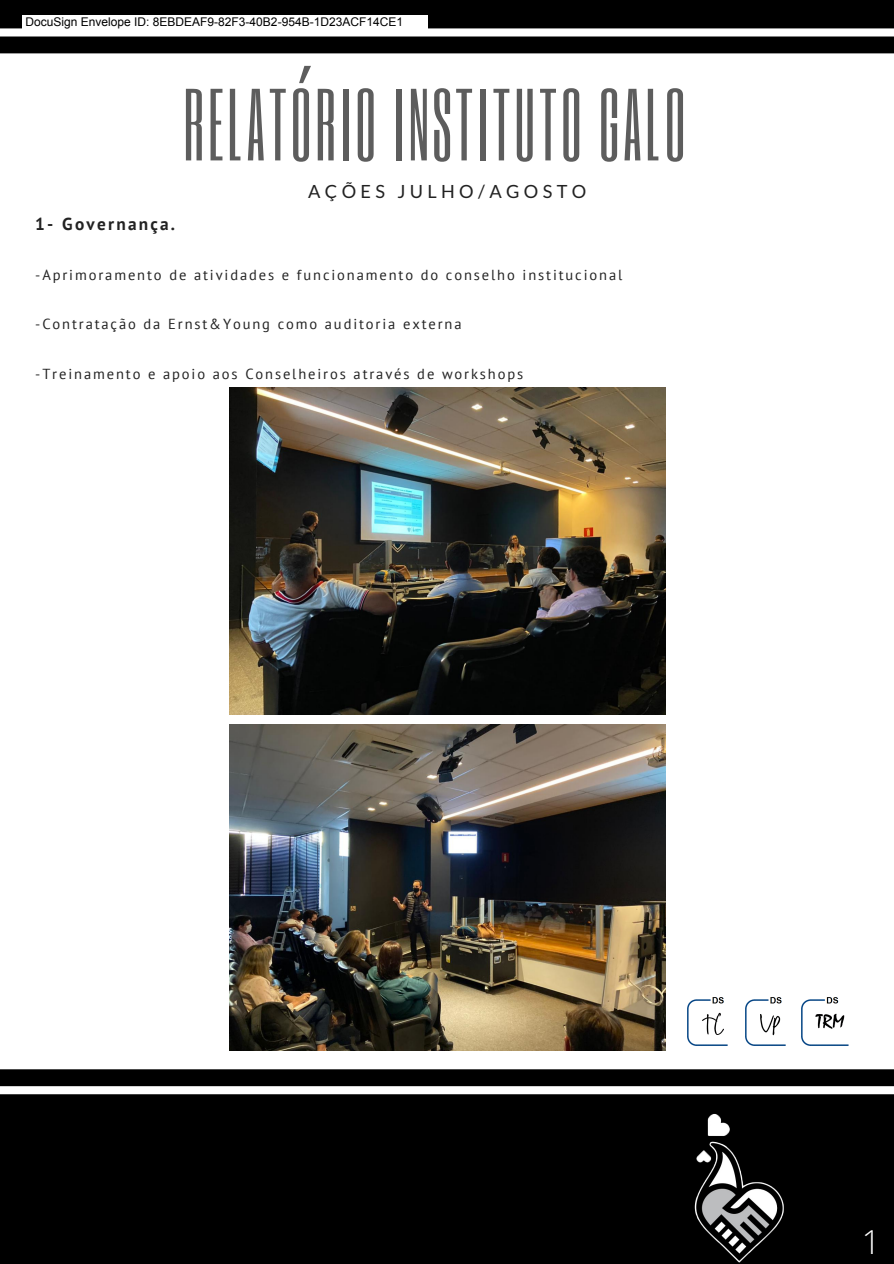
<style>
.page{position:relative;width:894px;height:1264px;background:#fff}
.page>*{position:absolute;margin:0;border:0;box-sizing:border-box;transform-origin:0 0}
.t1{font:84.9px "Six Caps";letter-spacing:.04em;color:#5d5d5d}
.t2{font:300 33px "Open Sans";color:#fff}
.t3{font:18.15px "Lato";letter-spacing:.24em;color:#222}
.t4{font:700 17.25px "PT Sans";letter-spacing:.13em;color:#222}
.t5{font:14.55px "PT Sans";letter-spacing:.13em;color:#222}
.t6{font:12px "Arial";color:#000}
</style>
<div class="page">
<svg style="left:0;top:1069px;width:893px;height:194px;background:#0f0f0f"></svg>
<svg style="left:0;top:0;width:893px;height:53px;background:#282828"></svg>
<img style="left:582px;top:1113px;width:311px;height:149px">
<img style="left:229px;top:387px;width:436px;height:327px">
<img style="left:229px;top:724px;width:436px;height:326px">
<div style="left:22px;top:15px;width:406px;height:15px;background:#fff"></div>
<img style="left:687px;top:997px;width:41px;height:49px">
<img style="left:801px;top:997px;width:48px;height:49px">
<img style="left:745px;top:997px;width:41px;height:49px">
<p class="t6" style="left:26px;top:15px;width:379px">DocuSign Envelope ID: 8EBDEAF9-82F3-40B2-954B-1D23ACF14CE1</p>
<p class="t1" style="left:183px;top:67px;width:504px">RELATÓRIO INSTITUTO GALO</p>
<p class="t3" style="left:308px;top:180px;width:279px">AÇÕES JULHO/AGOSTO</p>
<p class="t4" style="left:35px;top:212px;width:141px">1- Governança.</p>
<p class="t5" style="left:35px;top:265px;width:588px">-Aprimoramento de atividades e funcionamento do conselho institucional</p>
<p class="t5" style="left:35px;top:314px;width:428px">-Contratação da Ernst&amp;Young como auditoria externa</p>
<p class="t5" style="left:35px;top:364px;width:489px">-Treinamento e apoio aos Conselheiros através de workshops</p>
<p class="t2" style="left:861px;top:1219px;width:20px">1</p>
</div>
